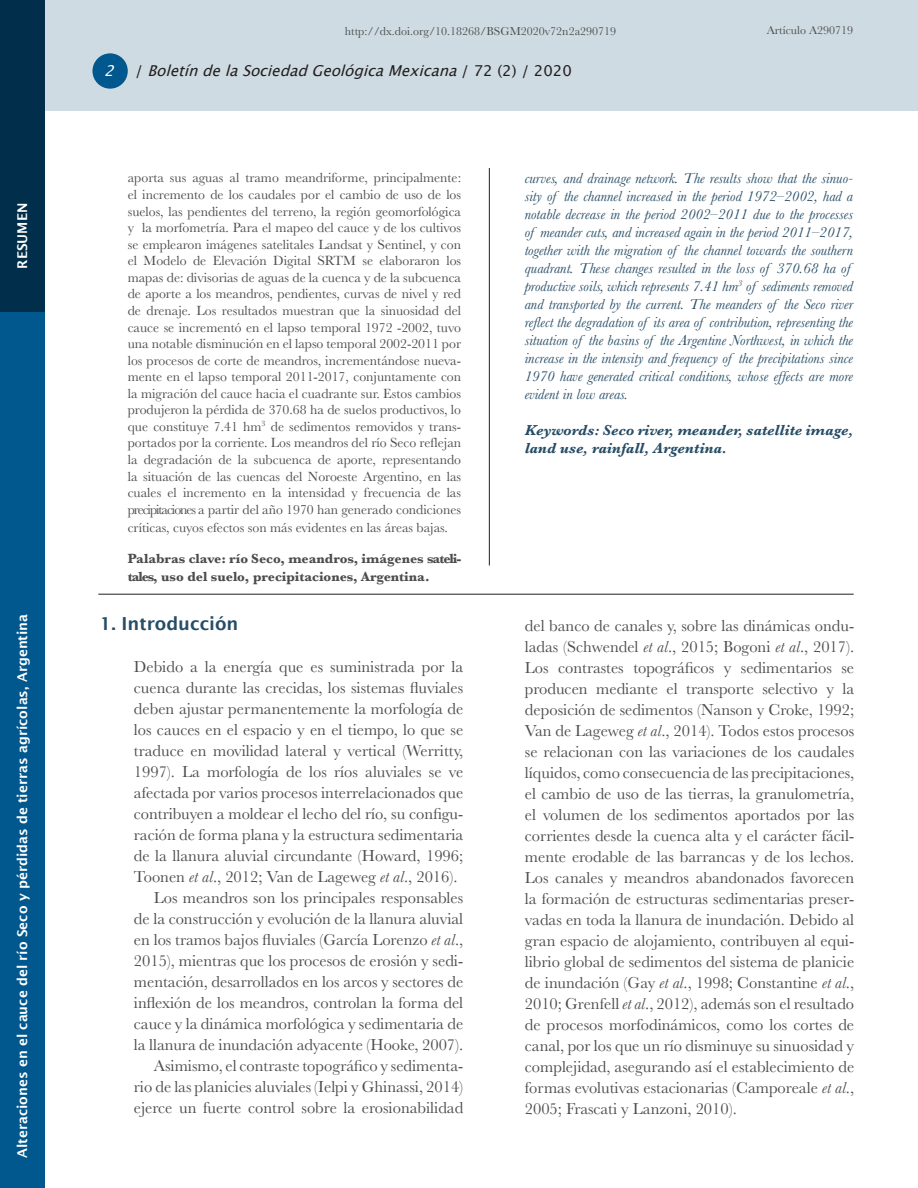
<style>
.page{position:relative;width:918px;height:1188px;background:#fff}
.page>*{position:absolute;margin:0;border:0;box-sizing:border-box;transform-origin:0 0}
.Hierarchy_1{font:600 18px "Lucida Sans";color:#274d66}
.Indented-text{font:16.5px/21px "Baskerville";color:#4b4c4d;text-align:justify}
.Resumen{font:italic 15px/18px "Baskerville";color:#274d66}
.Palabras_clave{font:italic 700 15px/18px "Baskerville";color:#274d66}
.t1{font:italic 15px "Lucida Grande";color:#231f20}
.Abstract{font:13.8px/16.5px "Baskerville";color:#4b4c4d;text-align:justify}
.Keywords{font:700 13.8px/18px "Baskerville";color:#4b4c4d}
.Section{font:600 13.5px "Lucida Sans";color:#fff}
.t2{font:12px "Baskerville";color:#4b4c4d}
.s1{color:#fff}
.s2{font-style:normal}
.s3{font-style:italic}
</style>
<div class="page">
<div style="left:0;top:311px;width:44px;height:877px;background:#01588e"></div>
<div style="left:45px;top:0;width:873px;height:111px;background:#cfdbe2"></div>
<div style="left:92px;top:53px;width:36px;height:36px;background:#01588e;border-radius:50%"></div>
<div style="left:0;top:0;width:44px;height:311px;background:#012e4b"></div>
<hr style="left:489px;top:168px;width:1px;height:398px;background:#231f20">
<hr style="left:98px;top:594px;width:756px;height:1px;background:#231f20">
<p class="Section" style="left:15px;top:269px;width:67px;rotate:-90deg">RESUMEN</p>
<p class="Section" style="left:15px;top:1158px;width:546px;rotate:-90deg">Alteraciones en el cauce del río Seco y pérdidas de tierras agrícolas, Argentina</p>
<p class="t2" style="left:345px;top:23px;width:273px">http://dx.doi.org/10.18268/BSGM2020v72n2a290719</p>
<p class="t2" style="left:767px;top:23px;width:88px">Artículo A290719</p>
<p class="t1" style="left:104px;top:62px;width:469px"><span class="s1">2</span> <span class="s2">/</span> BoletíndelaSociedadGeológicaMexicana<span class="s2">/ 7 2 ( 2 ) / 2 0 2 0</span></p>
<p class="Abstract" style="left:128px;top:170px;width:335px">aporta sus aguas al tramo meandriforme, principalmente: el incremento de los caudales por el cambio de uso de los suelos, las pendientes del terreno, la región geomorfológica y la morfometría. Para el mapeo del cauce y de los cultivos se emplearon imágenes satelitales Landsat y Sentinel, y con el Modelo de Elevación Digital SRTM se elaboraron los mapas de: divisorias de aguas de la cuenca y de la subcuenca de aporte a los meandros, pendientes, curvas de nivel y red de drenaje. Los resultados muestran que la sinuosidad del cauce se incrementó en el lapso temporal 1972 -2002, tuvo una notable disminución en el lapso temporal 2002-2011 por los procesos de corte de meandros, incrementándose nueva&shy;mente en el lapso temporal 2011-2017, conjuntamente con la migración del cauce hacia el cuadrante sur. Estos cambios produjeron la pérdida de 370.68 ha de suelos productivos, lo que constituye 7.41 hm<sup>3</sup> de sedimentos removidos y trans&shy;portados por la corriente. Los meandros del río Seco reflejan la degradación de la subcuenca de aporte, representando la situación de las cuencas del Noroeste Argentino, en las cuales el incremento en la intensidad y frecuencia de las precipitaciones a partir del año 1970 han generado condiciones</p>
<p class="Abstract" style="left:128px;top:519px;width:322px">críticas, cuyos efectos son más evidentes en las áreas bajas.</p>
<p class="Keywords" style="left:128px;top:549px;width:335px">Palabras clave: río Seco, meandros, imágenes sateli&shy;tales, uso del suelo, precipitaciones, Argentina.</p>
<p class="Hierarchy_1" style="left:100px;top:614px;width:140px">1. Introducción</p>
<p class="Indented-text" style="left:134px;top:657px;width:331px">Debido a la energía que es suministrada por la</p>
<p class="Indented-text" style="left:134px;top:678px;width:331px">cuenca durante las crecidas, los sistemas fluviales</p>
<p class="Indented-text" style="left:134px;top:699px;width:331px">deben ajustar permanentemente la morfología de</p>
<p class="Indented-text" style="left:134px;top:720px;width:331px">los cauces en el espacio y en el tiempo, lo que se</p>
<p class="Indented-text" style="left:134px;top:741px;width:331px">traduce en movilidad lateral y vertical (Werritty,</p>
<p class="Indented-text" style="left:134px;top:762px;width:331px">1997). La morfología de los ríos aluviales se ve</p>
<p class="Indented-text" style="left:134px;top:783px;width:331px">afectada por varios procesos interrelacionados que</p>
<p class="Indented-text" style="left:134px;top:804px;width:331px">contribuyen a moldear el lecho del río, su configu-</p>
<p class="Indented-text" style="left:134px;top:825px;width:331px">ración de forma plana y la estructura sedimentaria</p>
<p class="Indented-text" style="left:134px;top:846px;width:331px">de la llanura aluvial circundante (Howard, 1996;</p>
<p class="Indented-text" style="left:134px;top:867px;width:325px">Toonen <span class="s3">et al</span>., 2012; Van de Lageweg <span class="s3">et al</span>., 2016).</p>
<p class="Indented-text" style="left:154px;top:888px;width:311px">Los meandros son los principales responsables</p>
<p class="Indented-text" style="left:134px;top:909px;width:331px">de la construcción y evolución de la llanura aluvial</p>
<p class="Indented-text" style="left:134px;top:930px;width:331px">en los tramos bajos fluviales (García Lorenzo <span class="s3">et al</span>.,</p>
<p class="Indented-text" style="left:134px;top:951px;width:331px">2015), mientras que los procesos de erosión y sedi-</p>
<p class="Indented-text" style="left:134px;top:972px;width:331px">mentación, desarrollados en los arcos y sectores de</p>
<p class="Indented-text" style="left:134px;top:993px;width:331px">inflexión de los meandros, controlan la forma del</p>
<p class="Indented-text" style="left:134px;top:1014px;width:331px">cauce y la dinámica morfológica y sedimentaria de</p>
<p class="Indented-text" style="left:134px;top:1035px;width:331px">la llanura de inundación adyacente (Hooke, 2007).</p>
<p class="Indented-text" style="left:134px;top:1056px;width:331px;text-indent:20px">Asimismo, el contraste topográfico y sedimenta&shy;rio de las planicies aluviales (Ielpi y Ghinassi, 2014) ejerce un fuerte control sobre la erosionabilidad</p>
<p class="Resumen" style="left:525px;top:169px;width:330px">curves, and drainage network. The results show that the sinuo&shy;sity of the channel increased in the period 1972–2002, had a notable decrease in the period 2002–2011 due to the processes of meander cuts, and increased again in the period 2011–2017, together with the migration of the channel towards the southern quadrant. These changes resulted in the loss of 370.68 ha of productive soils, which represents 7.41 hm<sup>3</sup> of sediments removed and transported by the current. The meanders of the Seco river reflect the degradation of its area of contribution, representing the situation of the basins of the Argentine Northwest, in which the increase in the intensity and frequency of the precipitations since 1970 have generated critical conditions, whose effects are more evident in low areas.</p>
<p class="Palabras_clave" style="left:525px;top:421px;width:330px">Keywords: Seco river, meander, satellite image, land use, rainfall, Argentina.</p>
<p class="Indented-text" style="left:525px;top:616px;width:331px">del banco de canales y, sobre las dinámicas ondu&shy;ladas (Schwendel <span class="s3">et al</span>., 2015; Bogoni <span class="s3">et al</span>., 2017).<br>Los contrastes topográficos y sedimentarios se producen mediante el transporte selectivo y la deposición de sedimentos (Nanson y Croke, 1992; Van de Lageweg <span class="s3">et al</span>., 2014). Todos estos procesos se relacionan con las variaciones de los caudales líquidos, como consecuencia de las precipitaciones, el cambio de uso de las tierras, la granulometría, el volumen de los sedimentos aportados por las corrientes desde la cuenca alta y el carácter fácil&shy;mente erodable de las barrancas y de los lechos.<br>Los canales y meandros abandonados favorecen la formación de estructuras sedimentarias preser&shy;vadas en toda la llanura de inundación. Debido al gran espacio de alojamiento, contribuyen al equi&shy;librio global de sedimentos del sistema de planicie de inundación (Gay <span class="s3">et al</span>., 1998; Constantine <span class="s3">et al</span>., 2010; Grenfell <span class="s3">et al</span>., 2012), además son el resultado de procesos morfodinámicos, como los cortes de canal, por los que un río disminuye su sinuosidad y complejidad, asegurando así el establecimiento de formas evolutivas estacionarias (Camporeale <span class="s3">et al</span>., 2005; Frascati y Lanzoni, 2010).</p>
</div>
